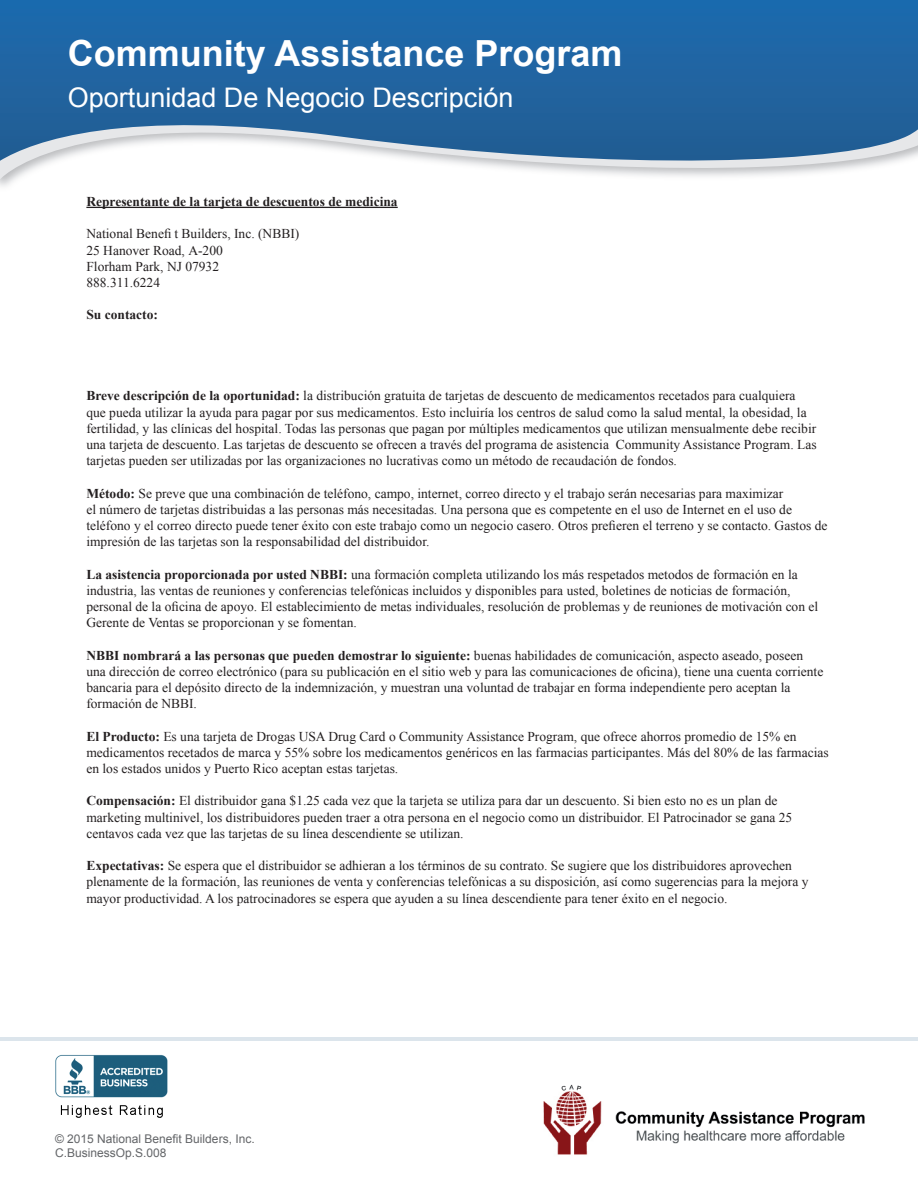
<style>
.page{position:relative;width:918px;height:1188px;background:#fff}
.page>*{position:absolute;margin:0;border:0;box-sizing:border-box;transform-origin:0 0}
.t1{font:700 36px "Arial";color:#fff}
.t2{font:27px "Arial";color:#fff}
.t3{font:13.5px/16.2px "Times New Roman";color:#231f20}
.t4{font:700 13.5px "Times New Roman";color:#231f20}
.t5{font:12px/14.4px "Arial";color:#636568}
.s1{font-weight:700}
</style>
<div class="page">
<hr style="left:0;top:1037px;width:918px;height:4px;background:#dce5ec">
<svg style="left:0;top:0;width:918px;height:174px;background:#417bae"></svg>
<img style="left:543px;top:1084px;width:322px;height:71px">
<hr style="left:86px;top:207px;width:312px;height:1px;background:#231f20">
<img style="left:55px;top:1054px;width:113px;height:64px">
<h1 class="t1" style="left:68px;top:30px;width:556px">Community Assistance Program</h1>
<h2 class="t2" style="left:68px;top:80px;width:447px">Oportunidad De Negocio Descripción</h2>
<p class="t4" style="left:86px;top:192px;width:313px">Representante de la tarjeta de descuentos de medicina</p>
<p class="t3" style="left:86px;top:225px;width:214px">National Benefi t Builders, Inc. (NBBI)<br>25 Hanover Road, A-200<br>Florham Park, NJ 07932<br>888.311.6224</p>
<p class="t4" style="left:86px;top:305px;width:73px">Su contacto:</p>
<p class="t3" style="left:86px;top:387px;width:732px"><span class="s1">Breve descripción de la oportunidad:</span> la distribución gratuita de tarjetas de descuento de medicamentos recetados para cualquiera que pueda utilizar la ayuda para pagar por sus medicamentos. Esto incluiría los centros de salud como la salud mental, la obesidad, la fertilidad, y las clínicas del hospital. Todas las personas que pagan por múltiples medicamentos que utilizan mensualmente debe recibir una tarjeta de descuento. Las tarjetas de descuento se ofrecen a través del programa de asistencia Community Assistance Program. Las tarjetas pueden ser utilizadas por las organizaciones no lucrativas como un método de recaudación de fondos.</p>
<p class="t3" style="left:86px;top:485px;width:743px"><span class="s1">Método:</span> Se preve que una combinación de teléfono, campo, internet, correo directo y el trabajo serán necesarias para maximizar<br>el número de tarjetas distribuidas a las personas más necesitadas. Una persona que es competente en el uso de Internet en el uso de teléfono y el correo directo puede tener éxito con este trabajo como un negocio casero. Otros prefieren el terreno y se contacto. Gastos de impresión de las tarjetas son la responsabilidad del distribuidor.</p>
<p class="t3" style="left:86px;top:566px;width:733px"><span class="s1">La asistencia proporcionada por usted NBBI:</span> una formación completa utilizando los más respetados metodos de formación en la industria, las ventas de reuniones y conferencias telefónicas incluidos y disponibles para usted, boletines de noticias de formación, personal de la oficina de apoyo. El establecimiento de metas individuales, resolución de problemas y de reuniones de motivación con el Gerente de Ventas se proporcionan y se fomentan.</p>
<p class="t3" style="left:86px;top:647px;width:738px"><span class="s1">NBBI nombrará a las personas que pueden demostrar lo siguiente:</span> buenas habilidades de comunicación, aspecto aseado, poseen una dirección de correo electrónico (para su publicación en el sitio web y para las comunicaciones de oficina), tiene una cuenta corriente bancaria para el depósito directo de la indemnización, y muestran una voluntad de trabajar en forma independiente pero aceptan la formación de NBBI.</p>
<p class="t3" style="left:86px;top:728px;width:744px"><span class="s1">El Producto:</span> Es una tarjeta de Drogas USA Drug Card o Community Assistance Program, que ofrece ahorros promedio de 15% en medicamentos recetados de marca y 55% sobre los medicamentos genéricos en las farmacias participantes. Más del 80% de las farmacias en los estados unidos y Puerto Rico aceptan estas tarjetas.</p>
<p class="t3" style="left:86px;top:792px;width:707px"><span class="s1">Compensación:</span> El distribuidor gana $1.25 cada vez que la tarjeta se utiliza para dar un descuento. Si bien esto no es un plan de marketing multinivel, los distribuidores pueden traer a otra persona en el negocio como un distribuidor. El Patrocinador se gana 25 centavos cada vez que las tarjetas de su línea descendiente se utilizan.</p>
<p class="t3" style="left:86px;top:857px;width:724px"><span class="s1">Expectativas:</span> Se espera que el distribuidor se adhieran a los términos de su contrato. Se sugiere que los distribuidores aprovechen plenamente de la formación, las reuniones de venta y conferencias telefónicas a su disposición, así como sugerencias para la mejora y mayor productividad. A los patrocinadores se espera que ayuden a su línea descendiente para tener éxito en el negocio.</p>
<p class="t5" style="left:55px;top:1131px;width:201px">© 2015 National Benefit Builders, Inc.<br>C.BusinessOp.S.008</p>
</div>
